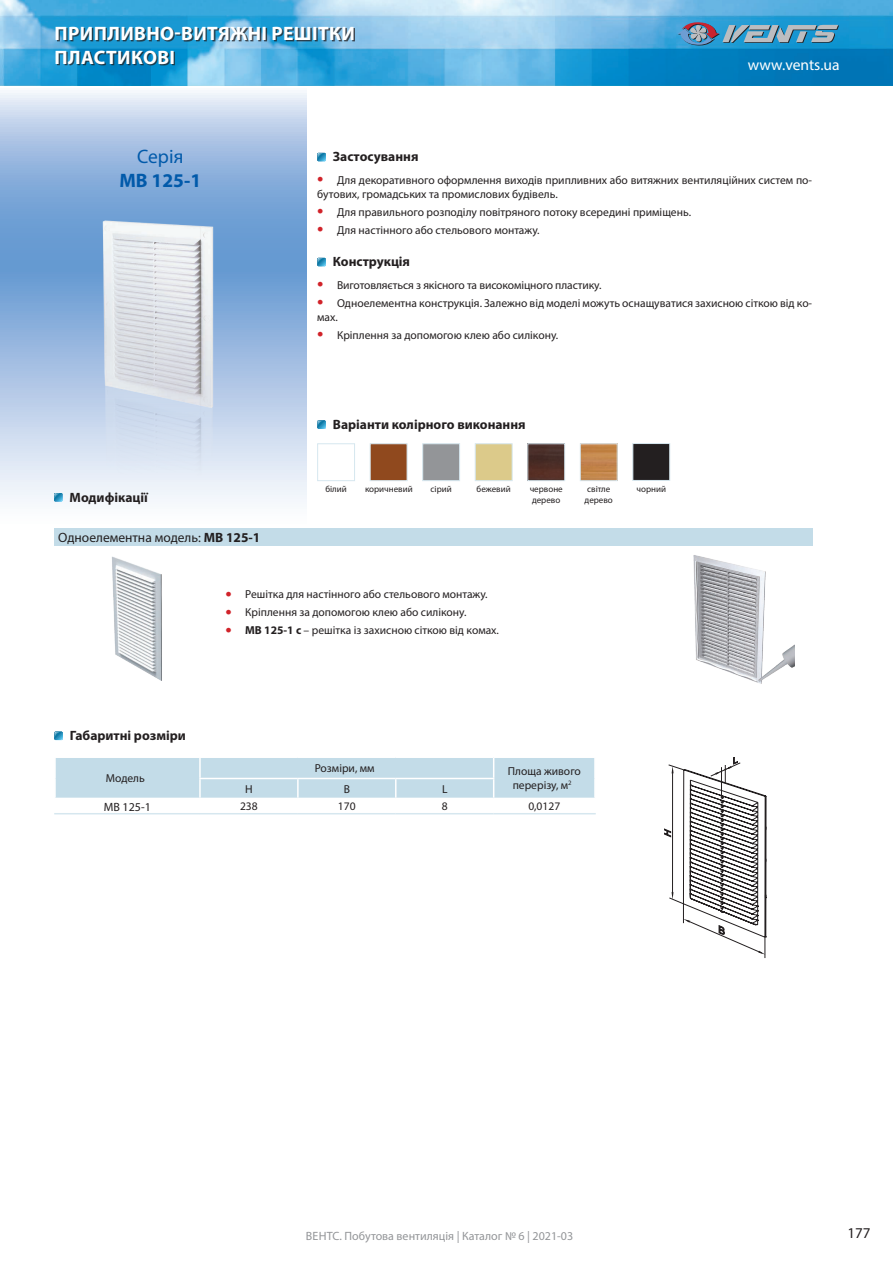
<style>
.page{position:relative;width:893px;height:1263px;background:#fff}
.page>*{position:absolute;margin:0;border:0;box-sizing:border-box;transform-origin:0 0}
.t1{font:700 19.5px/23.4px "Myriad Pro";letter-spacing:.02em;color:#fff}
.t2{font:700 19.5px "Myriad Pro";color:#015aaa}
.t3{font:19.5px "Myriad Pro";color:#015aaa}
.t4{font:15.6px "Myriad Pro";letter-spacing:-.005em;color:#fff}
.t5{font:15px "Myriad Pro";color:#231f20}
.t6{font:700 13.5px "Myriad Pro";color:#231f20}
.t7{font:13.5px "Myriad Pro";color:#231f20}
.t8{font:12px "Myriad Pro";color:#939598}
.t9{font:12px "Myriad Pro";color:#231f20}
.t10{font:11.55px/13.8px "Myriad Pro";color:#231f20}
.t11{font:9px/10.8px "Myriad Pro";color:#231f20}
.s1{font-weight:700}
.s2{font-size:22.5px;color:#d1232a}
</style>
<div class="page">
<svg style="left:0;top:85px;width:306px;height:444px"></svg>
<img style="left:0;top:0;width:893px;height:85px">
<svg style="left:677px;top:22px;width:162px;height:24px;background:#5f96b7"></svg>
<div style="left:57px;top:28px;width:298px;height:37px;background:#231f20;opacity:.75"></div>
<svg style="left:317px;top:153px;width:9px;height:8px"></svg>
<svg style="left:317px;top:258px;width:9px;height:8px"></svg>
<div style="left:54px;top:529px;width:758px;height:17px;background:#c3dce8"></div>
<img style="left:73px;top:209px;width:186px;height:280px">
<svg style="left:54px;top:493px;width:8px;height:8px"></svg>
<img style="left:112px;top:556px;width:50px;height:125px">
<img style="left:693px;top:555px;width:102px;height:129px">
<svg style="left:664px;top:757px;width:102px;height:201px"></svg>
<svg style="left:54px;top:731px;width:9px;height:9px"></svg>
<svg style="left:55px;top:757px;width:540px;height:41px;background:#c7dee9"></svg>
<hr style="left:54px;top:813px;width:146px;height:1px;background:#d6e7ef">
<hr style="left:200px;top:813px;width:98px;height:1px;background:#d6e7ef">
<hr style="left:298px;top:813px;width:98px;height:1px;background:#d6e7ef">
<hr style="left:396px;top:813px;width:98px;height:1px;background:#d6e7ef">
<hr style="left:494px;top:813px;width:102px;height:1px;background:#d6e7ef">
<svg style="left:317px;top:420px;width:9px;height:9px"></svg>
<div style="left:317px;top:443px;width:38px;height:38px;border:1px solid #d6e7ef"></div>
<div style="left:370px;top:443px;width:37px;height:38px;background:#90491e;border:1px solid #d6e7ef"></div>
<div style="left:422px;top:443px;width:38px;height:38px;background:#939598;border:1px solid #d6e7ef"></div>
<div style="left:475px;top:443px;width:38px;height:38px;background:#dcca8a;border:1px solid #d6e7ef"></div>
<img style="left:529px;top:445px;width:34px;height:34px">
<div style="left:527px;top:443px;width:38px;height:38px;border:1px solid #d6e7ef"></div>
<img style="left:582px;top:445px;width:34px;height:34px">
<div style="left:580px;top:443px;width:38px;height:38px;border:1px solid #d6e7ef"></div>
<div style="left:632px;top:443px;width:38px;height:38px;background:#231f20;border:1px solid #d6e7ef"></div>
<h1 class="t1" style="left:55px;top:21px;width:302px">ПРИПЛИВНО-ВИТЯЖНІ РЕШІТКИ<br>ПЛАСТИКОВІ</h1>
<h2 class="t4" style="left:748px;top:55px;width:93px">www.vents.ua</h2>
<h1 class="t3" style="left:137px;top:145px;width:48px">Серія</h1>
<h1 class="t2" style="left:119px;top:168px;width:83px">МВ 125-1</h1>
<p class="t6" style="left:70px;top:488px;width:80px">Модифікації</p>
<p class="t7" style="left:58px;top:529px;width:204px">Одноелементна модель: <span class="s1">МВ 125-1</span></p>
<p class="t6" style="left:333px;top:148px;width:87px">Застосування</p>
<p class="t10" style="left:317px;top:173px;width:496px"><span class="s2">•</span> Для декоративного оформлення виходів припливних або витяжних вентиляційних систем по&shy;бутових, громадських та промислових будівель.</p>
<p class="t10" style="left:317px;top:205px;width:375px"><span class="s2">•</span> Для правильного розподілу повітряного потоку всередині приміщень.</p>
<p class="t10" style="left:317px;top:223px;width:224px"><span class="s2">•</span> Для настінного або стельового монтажу.</p>
<p class="t6" style="left:333px;top:253px;width:79px">Конструкція</p>
<p class="t10" style="left:317px;top:278px;width:286px"><span class="s2">•</span> Виготовляється з якісного та високоміцного пластику.</p>
<p class="t10" style="left:317px;top:296px;width:496px"><span class="s2">•</span> Одноелементна конструкція. Залежно від моделі можуть оснащуватися захисною сіткою від ко&shy;мах.</p>
<p class="t10" style="left:317px;top:328px;width:243px"><span class="s2">•</span> Кріплення за допомогою клею або силікону.</p>
<p class="t6" style="left:333px;top:415px;width:194px">Варіанти колірного виконання</p>
<p class="t11" style="left:325px;top:483px;width:23px">білий</p>
<p class="t11" style="left:365px;top:483px;width:49px">коричневий</p>
<p class="t11" style="left:431px;top:483px;width:23px">сірий</p>
<p class="t11" style="left:477px;top:483px;width:36px">бежевий</p>
<p class="t11" style="left:530px;top:483px;width:35px">червоне дерево</p>
<p class="t11" style="left:585px;top:483px;width:30px">світле дерево</p>
<p class="t11" style="left:636px;top:483px;width:31px">чорний</p>
<p class="t6" style="left:70px;top:727px;width:117px">Габаритні розміри</p>
<p class="t10" style="left:106px;top:771px;width:41px">Модель</p>
<p class="t10" style="left:225px;top:587px;width:264px"><span class="s2">•</span> Решітка для настінного або стельового монтажу.</p>
<p class="t10" style="left:225px;top:605px;width:243px"><span class="s2">•</span> Кріплення за допомогою клею або силікону.</p>
<p class="t10" style="left:225px;top:623px;width:275px"><span class="s2">•</span> <span class="s1">МВ 125-1 с</span> – решітка із захисною сіткою від комах.</p>
<p class="t10" style="left:315px;top:761px;width:61px">Розміри, мм</p>
<p class="t10" style="left:508px;top:764px;width:75px;text-align:center">Площа живого перерізу, м<sup>2</sup></p>
<p class="t10" style="left:245px;top:782px;width:9px">H</p>
<p class="t10" style="left:344px;top:782px;width:8px">B</p>
<p class="t10" style="left:442px;top:782px;width:7px">L</p>
<p class="t9" style="left:104px;top:799px;width:49px">МВ 125-1</p>
<p class="t10" style="left:240px;top:799px;width:19px">238</p>
<p class="t10" style="left:338px;top:799px;width:19px">170</p>
<p class="t10" style="left:442px;top:799px;width:7px">8</p>
<p class="t10" style="left:528px;top:799px;width:34px">0,0127</p>
<p class="t8" style="left:306px;top:1229px;width:269px">ВЕНТС. Побутова вентиляція | Каталог № 6 | 2021-03</p>
<p class="t5" style="left:847px;top:1224px;width:25px">177</p>
</div>
